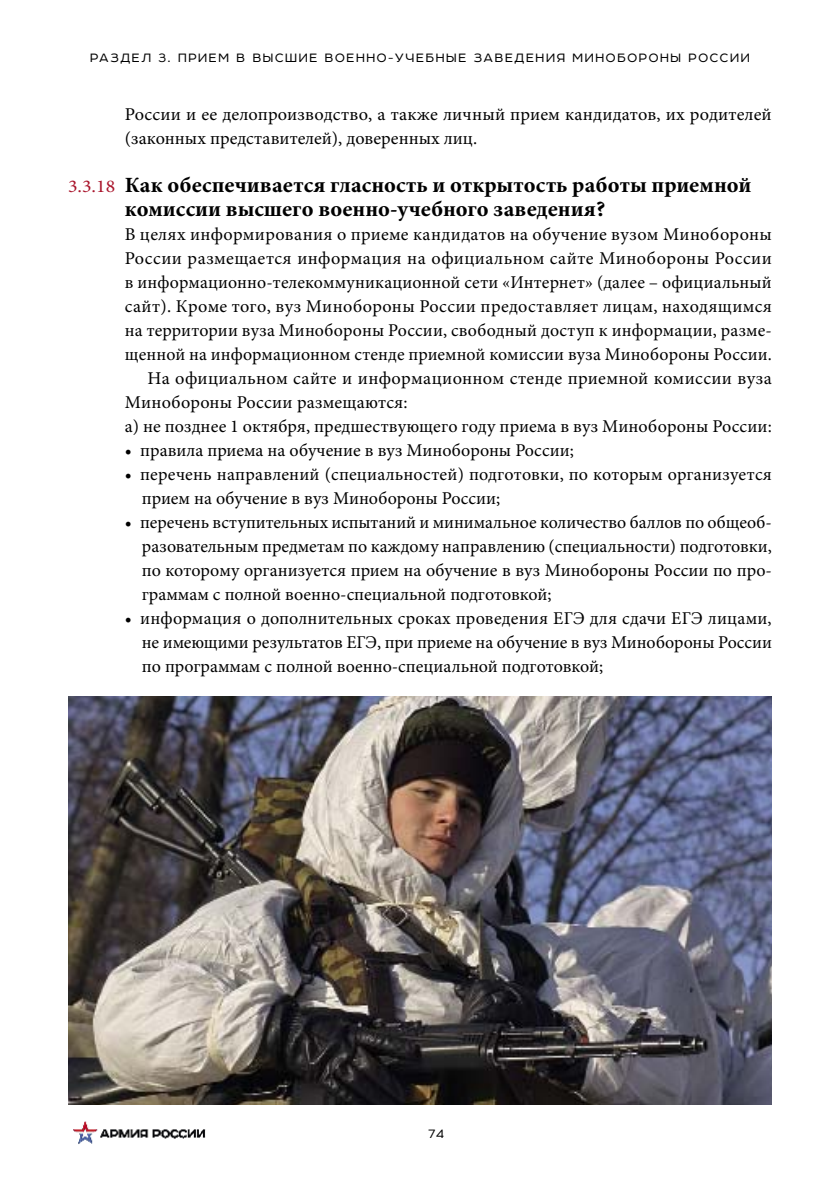
<style>
.page{position:relative;width:840px;height:1191px;background:#fff}
.page>*{position:absolute;margin:0;border:0;box-sizing:border-box;transform-origin:0 0}
.t1{font:700 condensed 22px/24px "Minion Pro";color:#000;scale:1.1 1}
.t2{font:18px/24px "Minion Pro";letter-spacing:.01em;color:#000}
.t3{font:14px "Room";letter-spacing:.12em;color:#000}
.s1{font-weight:400;font-stretch:normal;font-size:18px;color:#a9132a}
</style>
<div class="page">
<img style="left:73px;top:1121px;width:133px;height:23px">
<img style="left:68px;top:696px;width:703px;height:408px">
<p class="t3" style="left:90px;top:49px;width:660px">РАЗДЕЛ 3. ПРИЕМ В ВЫСШИЕ ВОЕННО-УЧЕБНЫЕ ЗАВЕДЕНИЯ МИНОБОРОНЫ РОССИИ</p>
<p class="t2" style="left:125px;top:104px;width:648px">России и ее делопроизводство, а также личный прием кандидатов, их родителей (законных представителей), доверенных лиц.</p>
<p class="t1" style="left:125px;top:175px;width:570px;text-indent:-57px"><span class="s1">3.3.18</span> Как обеспечивается гласность и открытость работы приемной комиссии высшего военно-учебного заведения?</p>
<p class="t2" style="left:125px;top:224px;width:648px">В целях информирования о приеме кандидатов на обучение вузом Минобороны</p>
<p class="t2" style="left:125px;top:248px;width:648px">России размещается информация на официальном сайте Минобороны России</p>
<p class="t2" style="left:125px;top:272px;width:648px">в информационно-телекоммуникационной сети «Интернет» (далее – официальный</p>
<p class="t2" style="left:125px;top:296px;width:648px">сайт). Кроме того, вуз Минобороны России предоставляет лицам, находящимся</p>
<p class="t2" style="left:125px;top:320px;width:648px">на территории вуза Минобороны России, свободный доступ к информации, разме-</p>
<p class="t2" style="left:125px;top:344px;width:648px">щенной на информационном стенде приемной комиссии вуза Минобороны России.</p>
<p class="t2" style="left:147px;top:368px;width:625px">На официальном сайте и информационном стенде приемной комиссии вуза</p>
<p class="t2" style="left:125px;top:392px;width:284px">Минобороны России размещаются:</p>
<p class="t2" style="left:125px;top:416px;width:648px">а) не позднее 1 октября, предшествующего году приема в вуз Минобороны России:</p>
<p class="t2" style="left:125px;top:440px;width:450px">• правила приема на обучение в вуз Минобороны России;</p>
<p class="t2" style="left:142px;top:464px;width:631px;text-indent:-17px">• перечень направлений (специальностей) подготовки, по которым организуется прием на обучение в вуз Минобороны России;</p>
<p class="t2" style="left:142px;top:512px;width:631px;text-align:justify;text-indent:-17px">• перечень вступительных испытаний и минимальное количество баллов по общеоб&shy;разовательным предметам по каждому направлению (специальности) подготовки, по которому организуется прием на обучение в вуз Минобороны России по про&shy;граммам с полной военно-специальной подготовкой;</p>
<p class="t2" style="left:142px;top:608px;width:631px;text-align:justify;text-indent:-17px">• информация о дополнительных сроках проведения ЕГЭ для сдачи ЕГЭ лицами, не имеющими результатов ЕГЭ, при приеме на обучение в вуз Минобороны России по программам с полной военно-специальной подготовкой;</p>
<p class="t3" style="left:428px;top:1124px;width:17px">74</p>
</div>
